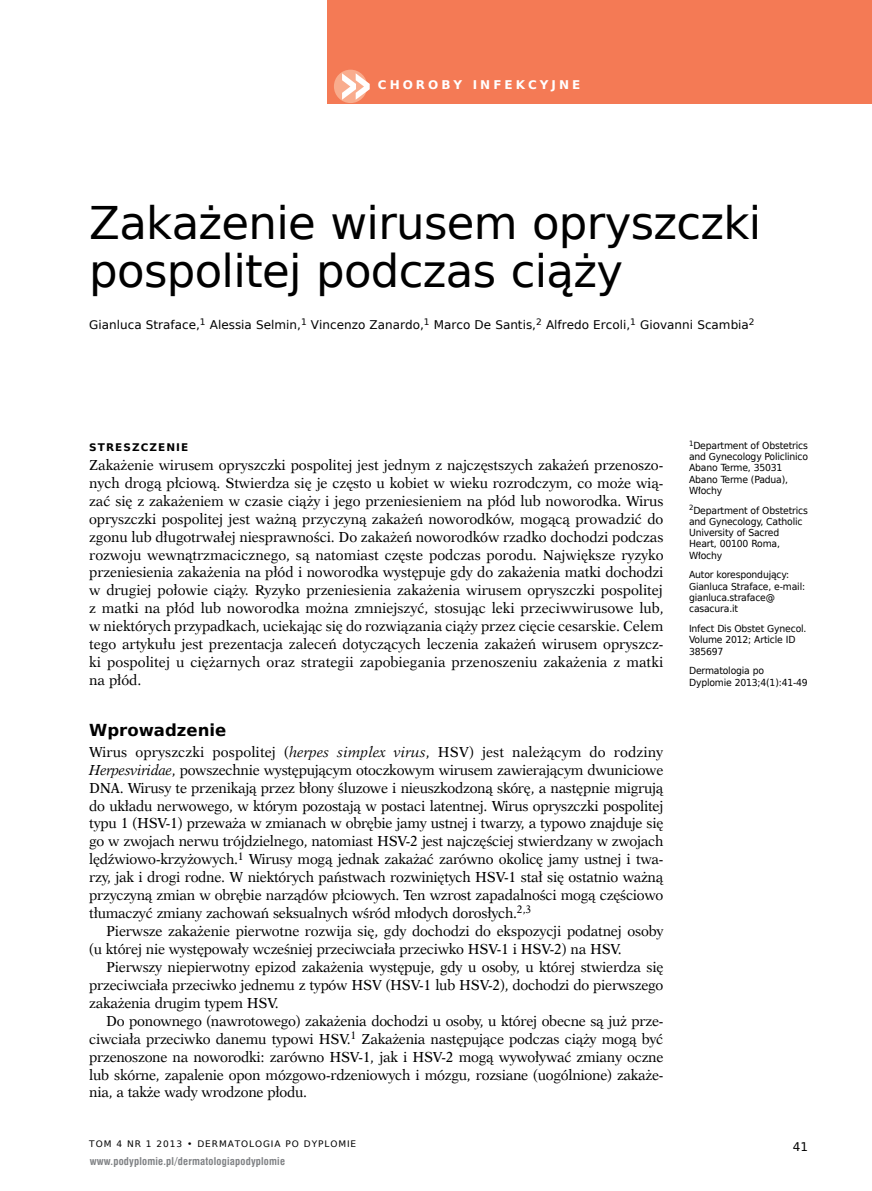
<style>
.page{position:relative;width:872px;height:1191px;background:#fff}
.page>*{position:absolute;margin:0;border:0;box-sizing:border-box;transform-origin:0 0}
.t1{font:45px/48px "Prima Sans EU";letter-spacing:-.015em;color:#000}
.t2{font:700 16.5px "Prima Sans EU";color:#000}
.t3{font:14.55px/18px "Dutch 823 EU";letter-spacing:-.02em;color:#000;text-align:justify;scale:.96 1}
.t4{font:12px "Prima Sans EU";color:#000}
.t5{font:700 12px "Prima Sans EU";letter-spacing:.25em;color:#fff}
.t6{font:700 10.5px "Swis 721 Cn EU";letter-spacing:.02em;color:#808285}
.t7{font:700 10.5px "Prima Sans EU";letter-spacing:.1em;color:#000}
.t8{font:9.75px/11.2px "Prima Sans EU";letter-spacing:-.02em;color:#000;scale:.95 1}
.t9{font:9px "Prima Sans EU";letter-spacing:.1em;color:#000}
.s1{font-style:italic}
</style>
<div class="page">
<div style="left:327px;top:0;width:545px;height:103px;background:#f47a55"></div>
<div style="left:334px;top:70px;width:33px;height:33px;background:#f9ac8d;border-radius:50%"></div>
<svg style="left:342px;top:73px;width:28px;height:27px"></svg>
<p class="t5" style="left:378px;top:76px;width:204px">CHOROBY INFEKCYJNE</p>
<h1 class="t1" style="left:89px;top:198px;width:673px">Zakażenie wirusem opryszczki pospolitej podczas ciąży</h1>
<p class="t4" style="left:89px;top:316px;width:667px">gianluca Straface,<sup>1</sup> alessia Selmin,<sup>1</sup> Vincenzo Zanardo,<sup>1</sup> marco De Santis,<sup>2</sup> alfredo ercoli,<sup>1</sup> giovanni Scambia<sup>2</sup></p>
<p class="t7" style="left:89px;top:440px;width:101px">STRESZCZENIE</p>
<p class="t3" style="left:89px;top:456px;width:600px">Zakażenie wirusem opryszczki pospolitej jest jednym z najczęstszych zakażeń przenoszo&shy;nych drogą płciową. Stwierdza się je często u kobiet w wieku rozrodczym, co może wią&shy;zać się z zakażeniem w czasie ciąży i jego przeniesieniem na płód lub noworodka. Wirus opryszczki pospolitej jest ważną przyczyną zakażeń noworodków, mogącą prowadzić do zgonu lub długotrwałej niesprawności. Do zakażeń noworodków rzadko dochodzi podczas rozwoju wewnątrzmacicznego, są natomiast częste podczas porodu. Największe ryzyko przeniesienia zakażenia na płód i noworodka występuje gdy do zakażenia matki dochodzi w drugiej połowie ciąży. Ryzyko przeniesienia zakażenia wirusem opryszczki pospolitej z matki na płód lub noworodka można zmniejszyć, stosując leki przeciwwirusowe lub, w niektórych przypadkach, uciekając się do rozwiązania ciąży przez cięcie cesarskie. Celem tego artykułu jest prezentacja zaleceń dotyczących leczenia zakażeń wirusem opryszcz&shy;ki pospolitej u ciężarnych oraz strategii zapobiegania przenoszeniu zakażenia z matki na płód.</p>
<p class="t2" style="left:89px;top:718px;width:139px">WPROWADZENIE</p>
<p class="t3" style="left:89px;top:743px;width:600px">Wirus opryszczki pospolitej (<span class="s1">herpes simplex virus</span>, HSV) jest należącym do rodziny <span class="s1">Herpesviridae</span>, powszechnie występującym otoczkowym wirusem zawierającym dwuniciowe DNA. Wirusy te przenikają przez błony śluzowe i nieuszkodzoną skórę, a następnie migrują do układu nerwowego, w którym pozostają w postaci latentnej. Wirus opryszczki pospolitej typu 1 (HSV-1) przeważa w zmianach w obrębie jamy ustnej i twarzy, a typowo znajduje się go w zwojach nerwu trójdzielnego, natomiast HSV-2 jest najczęściej stwierdzany w zwojach lędźwiowo-krzyżowych.<sup>1</sup> Wirusy mogą jednak zakażać zarówno okolicę jamy ustnej i twa&shy;rzy, jak i drogi rodne. W niektórych państwach rozwiniętych HSV-1 stał się ostatnio ważną przyczyną zmian w obrębie narządów płciowych. Ten wzrost zapadalności mogą częściowo tłumaczyć zmiany zachowań seksualnych wśród młodych dorosłych.<sup>2,3</sup></p>
<p class="t3" style="left:89px;top:922px;width:600px;text-indent:17px">Pierwsze zakażenie pierwotne rozwija się, gdy dochodzi do ekspozycji podatnej osoby (u której nie występowały wcześniej przeciwciała przeciwko HSV-1 i HSV-2) na HSV.</p>
<p class="t3" style="left:89px;top:958px;width:599px;text-indent:17px">Pierwszy niepierwotny epizod zakażenia występuje, gdy u osoby, u której stwierdza się przeciwciała przeciwko jednemu z typów HSV (HSV-1 lub HSV-2), dochodzi do pierwszego zakażenia drugim typem HSV.</p>
<p class="t3" style="left:89px;top:1011px;width:600px;text-indent:17px">Do ponownego (nawrotowego) zakażenia dochodzi u osoby, u której obecne są już prze&shy;ciwciała przeciwko danemu typowi HSV.<sup>1</sup> Zakażenia następujące podczas ciąży mogą być przenoszone na noworodki: zarówno HSV-1, jak i HSV-2 mogą wywoływać zmiany oczne lub skórne, zapalenie opon mózgowo-rdzeniowych i mózgu, rozsiane (uogólnione) zakaże&shy;nia, a także wady wrodzone płodu.</p>
<p class="t8" style="left:689px;top:439px;width:127px"><sup>1</sup>Department of obstetrics and gynecology policlinico abano Terme, 35031 abano Terme (padua),<br>Włochy</p>
<p class="t8" style="left:689px;top:504px;width:126px"><sup>2</sup>Department of obstetrics and gynecology, Catholic<br>University of Sacred<br>Heart, 00100 roma,<br>Włochy</p>
<p class="t8" style="left:689px;top:569px;width:124px">autor korespondujący: gianluca Straface, e-mail: gianluca.straface@ casacura.it</p>
<p class="t8" style="left:689px;top:622px;width:125px">infect Dis obstet gynecol.<br>Volume 2012; article iD<br>385697</p>
<p class="t8" style="left:689px;top:665px;width:126px">Dermatologia po<br>Dyplomie 2013;4(1):41-49</p>
<p class="t9" style="left:89px;top:1137px;width:268px">Tom 4 Nr 1 2013 • DermaTologia po Dyplomie</p>
<p class="t4" style="left:793px;top:1138px;width:17px">41</p>
<p class="t6" style="left:90px;top:1155px;width:197px">www.podyplomie.pl/dermatologiapodyplomie</p>
</div>
